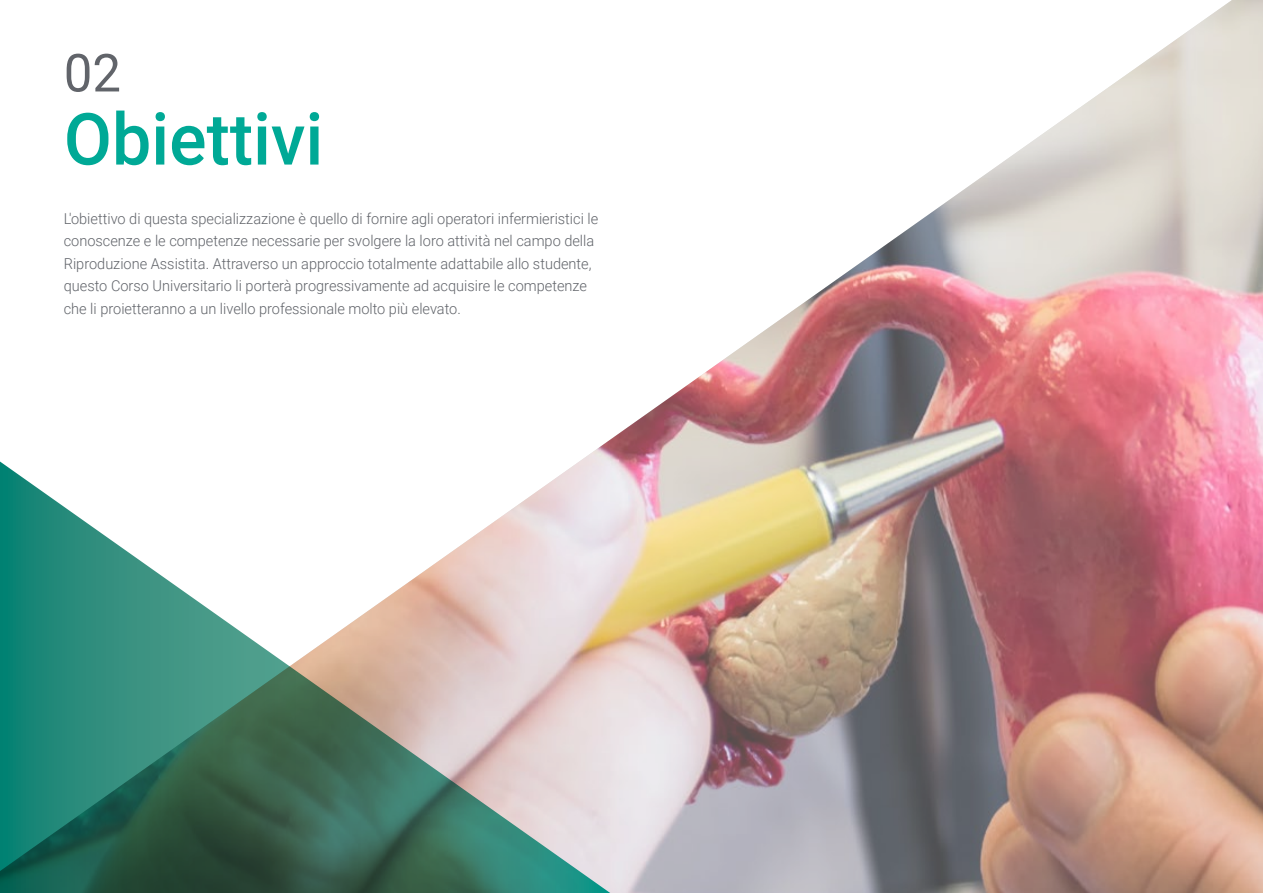
<style>
.page{position:relative;width:1263px;height:893px;background:#fff}
.page>*{position:absolute;margin:0;border:0;box-sizing:border-box;transform-origin:0 0}
.t1{font:500 72px "Roboto";color:#00a996}
.t2{font:52.5px "Roboto";color:#61646a}
.t3{font:300 15px/22.5px "Roboto";color:#61646a}
</style>
<div class="page">
<img style="left:601px;top:0;width:662px;height:893px">
<svg style="left:0;top:446px;width:640px;height:447px"></svg>
<h2 class="t2" style="left:64px;top:36px;width:59px">02</h2>
<h1 class="t1" style="left:64px;top:89px;width:261px">Obiettivi</h1>
<p class="t3" style="left:64px;top:207px;width:536px">L'obiettivo di questa specializzazione è quello di fornire agli operatori infermieristici le conoscenze e le competenze necessarie per svolgere la loro attività nel campo della Riproduzione Assistita. Attraverso un approccio totalmente adattabile allo studente, questo Corso Universitario li porterà progressivamente ad acquisire le competenze che li proietteranno a un livello professionale molto più elevato.</p>
</div>
